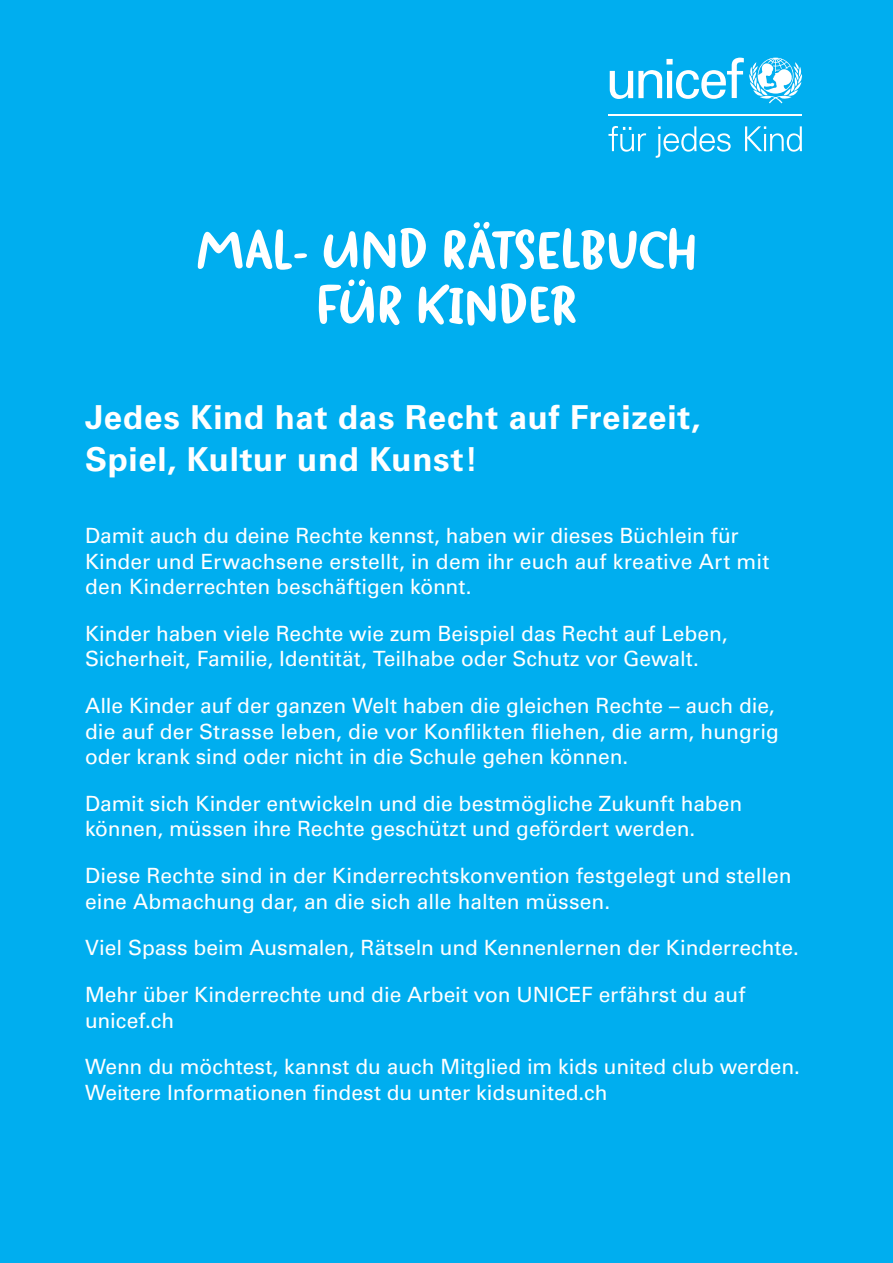
<style>
.page{position:relative;width:893px;height:1263px;background:#00aeef}
.page>*{position:absolute;margin:0;border:0;box-sizing:border-box;transform-origin:0 0}
.t1{font:700 52.5px/55.5px "Duffy Script";letter-spacing:.005em;color:#fff;text-align:center}
.t2{font:700 33px/42px "Univers";letter-spacing:.02em;color:#fff}
.t3{font:21px/25.5px "Univers";color:#fff}
</style>
<div class="page">
<hr style="left:608px;top:114px;width:194px;height:1px;background:#fff">
<svg style="left:608px;top:126px;width:38px;height:26px"></svg>
<svg style="left:656px;top:126px;width:75px;height:32px"></svg>
<svg style="left:745px;top:126px;width:57px;height:26px"></svg>
<svg style="left:610px;top:58px;width:192px;height:45px"></svg>
<h1 class="t1" style="left:196px;top:223px;width:503px">MAL- UND RÄTSELBUCH<br>FÜR KINDER</h1>
<h2 class="t2" style="left:85px;top:396px;width:617px">Jedes Kind hat das Recht auf Freizeit,<br>Spiel, Kultur und Kunst!</h2>
<p class="t3" style="left:85px;top:523px;width:686px">Damit auch du deine Rechte kennst, haben wir dieses Büchlein für<br>Kinder und Erwachsene erstellt, in dem ihr euch auf kreative Art mit den Kinderrechten beschäftigen könnt.</p>
<p class="t3" style="left:85px;top:621px;width:644px">Kinder haben viele Rechte wie zum Beispiel das Recht auf Leben,<br>Sicherheit, Familie, Identität, Teilhabe oder Schutz vor Gewalt.</p>
<p class="t3" style="left:85px;top:693px;width:695px">Alle Kinder auf der ganzen Welt haben die gleichen Rechte – auch die, die auf der Strasse leben, die vor Konflikten fliehen, die arm, hungrig oder krank sind oder nicht in die Schule gehen können.</p>
<p class="t3" style="left:85px;top:791px;width:659px">Damit sich Kinder entwickeln und die bestmögliche Zukunft haben können, müssen ihre Rechte geschützt und gefördert werden.</p>
<p class="t3" style="left:85px;top:863px;width:708px">Diese Rechte sind in der Kinderrechtskonvention festgelegt und stellen eine Abmachung dar, an die sich alle halten müssen.</p>
<p class="t3" style="left:85px;top:935px;width:715px">Viel Spass beim Ausmalen, Rätseln und Kennenlernen der Kinderrechte.</p>
<p class="t3" style="left:85px;top:982px;width:662px">Mehr über Kinderrechte und die Arbeit von UNICEF erfährst du auf unicef.ch</p>
<p class="t3" style="left:85px;top:1054px;width:716px">Wenn du möchtest, kannst du auch Mitglied im kids united club werden.<br>Weitere Informationen findest du unter kidsunited.ch</p>
</div>
